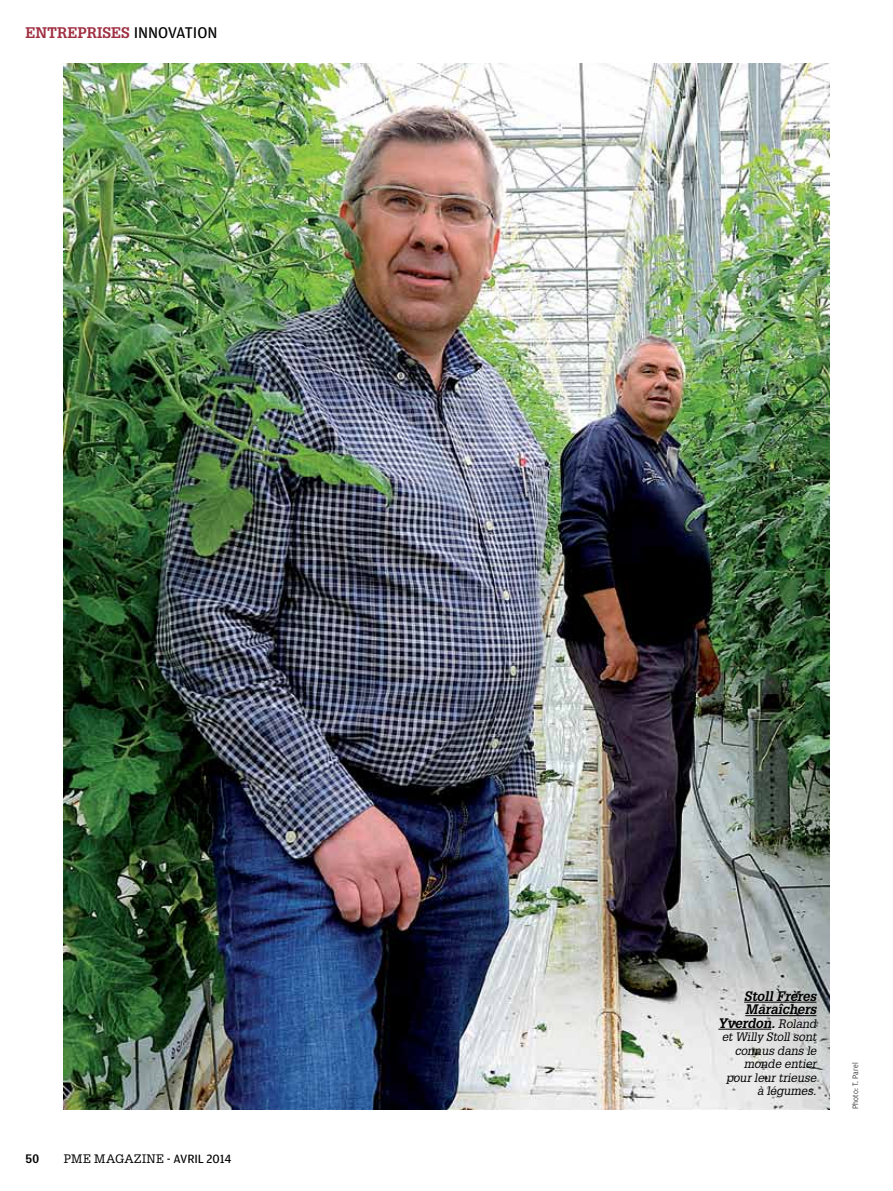
<style>
.page{position:relative;width:893px;height:1191px;background:#fff}
.page>*{position:absolute;margin:0;border:0;box-sizing:border-box;transform-origin:0 0}
.t1{font:700 15px "Glypha LT Std";color:#a02f42}
.t2{font:italic 700 13.5px/13.5px "Glypha LT Std";letter-spacing:-.005em;color:#000;text-align:right}
.t3{font:italic 12px/13.5px "Glypha LT Std";letter-spacing:-.005em;color:#000;text-align:right}
.t4{font:12px "Glypha LT Std";letter-spacing:.035em;color:#000}
.t5{font:700 12px "Glypha LT Std";color:#000}
.t6{font:300 8.25px "Amplitude";letter-spacing:.02em;color:#000;scale:.95 1}
.s1{font-family:"Amplitude";font-weight:400;font-size:16.5px;color:#000}
.s2{font-family:"Amplitude";font-size:12.75px}
.s3{font-weight:400;font-size:12px}
</style>
<div class="page">
<img style="left:64px;top:64px;width:765px;height:1045px">
<hr style="left:744px;top:1001px;width:72px;height:1px;background:#000">
<hr style="left:745px;top:1015px;width:71px;height:1px;background:#000">
<hr style="left:718px;top:1028px;width:53px;height:1px;background:#000">
<p class="t1" style="left:26px;top:23px;width:194px">ENTREPRISES <span class="s1">INNOVATION</span></p>
<p class="t5" style="left:26px;top:1151px;width:15px">50</p>
<p class="t4" style="left:64px;top:1152px;width:169px">PME MAGAZINE <span class="s2">- AVRIL 2014</span></p>
<p class="t2" style="left:718px;top:989px;width:100px">Stoll Frères<br>Maraîchers<br>Yverdon. <span class="s3">Roland</span></p>
<p class="t3" style="left:722px;top:1030px;width:96px">et Willy Stoll sont connus dans le monde entier pour leur trieuse à légumes.</p>
<p class="t6" style="left:851px;top:1108px;width:50px;rotate:-90deg">Photo: T. Parel</p>
</div>
